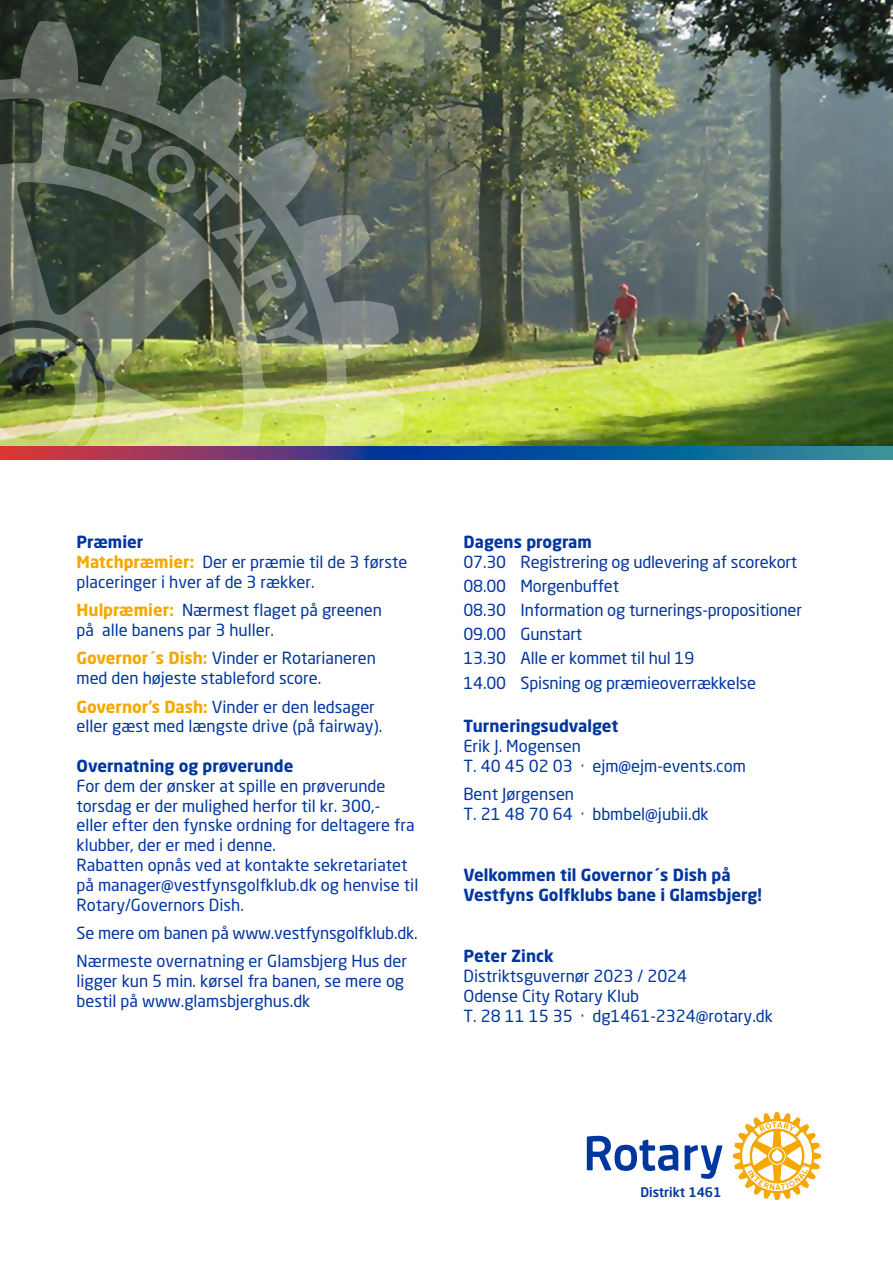
<style>
.page{position:relative;width:893px;height:1263px;background:#fff}
.page>*{position:absolute;margin:0;border:0;box-sizing:border-box;transform-origin:0 0}
.t1{font:16.5px/19.8px "Neo Sans Std";color:#0036a0}
.t2{font:700 16.5px/19.8px "Neo Sans Std";color:#0036a0}
.t3{font:500 13.05px "Neo Sans Std";color:#0036a0}
.s1{font-weight:700;color:#f6a800}
.s2{font-weight:700}
</style>
<div class="page">
<img style="left:0;top:0;width:893px;height:446px">
<svg style="left:587px;top:1136px;width:135px;height:43px"></svg>
<svg style="left:733px;top:1112px;width:88px;height:88px"></svg>
<img style="left:0;top:21px;width:404px;height:439px">
<svg style="left:0;top:446px;width:893px;height:13px;background:#424e85"></svg>
<p class="t2" style="left:77px;top:532px;width:68px">Præmier</p>
<p class="t1" style="left:77px;top:552px;width:332px"><span class="s1">Matchpræmier:</span> Der er præmie til de 3 første placeringer i hver af de 3 rækker.</p>
<p class="t1" style="left:77px;top:600px;width:307px"><span class="s1">Hulpræmier:</span> Nærmest flaget på greenen på alle banens par 3 huller.</p>
<p class="t1" style="left:77px;top:648px;width:301px"><span class="s1">Governor´s Dish:</span> Vinder er Rotarianeren med den højeste stableford score.</p>
<p class="t1" style="left:77px;top:696px;width:307px"><span class="s1">Governor’s Dash:</span> Vinder er den ledsager eller gæst med længste drive (på fairway).</p>
<p class="t2" style="left:77px;top:755px;width:218px">Overnatning og prøverunde</p>
<p class="t1" style="left:77px;top:775px;width:343px">For dem der ønsker at spille en prøverunde torsdag er der mulighed herfor til kr. 300,-<br>eller efter den fynske ordning for deltagere fra klubber, der er med i denne.<br>Rabatten opnås ved at kontakte sekretariatet på manager@vestfynsgolfklub.dk og henvise til Rotary/Governors Dish.</p>
<p class="t1" style="left:77px;top:923px;width:343px">Se mere om banen på www.vestfynsgolfklub.dk.</p>
<p class="t1" style="left:77px;top:951px;width:332px">Nærmeste overnatning er Glamsbjerg Hus der ligger kun 5 min. kørsel fra banen, se mere og bestil på www.glamsbjerghus.dk</p>
<p class="t2" style="left:463px;top:532px;width:130px">Dagens program</p>
<p class="t1" style="left:463px;top:552px;width:335px">07.30 Registrering og udlevering af scorekort</p>
<p class="t1" style="left:463px;top:576px;width:157px">08.00 Morgenbuffet</p>
<p class="t1" style="left:463px;top:600px;width:340px">08.30 Information og turnerings-propositioner</p>
<p class="t1" style="left:463px;top:624px;width:120px">09.00 Gunstart</p>
<p class="t1" style="left:463px;top:648px;width:232px">13.30 Alle er kommet til hul 19</p>
<p class="t1" style="left:463px;top:672px;width:294px">14.00 Spisning og præmieoverrækkelse</p>
<p class="t2" style="left:463px;top:716px;width:156px">Turneringsudvalget</p>
<p class="t1" style="left:463px;top:736px;width:284px">Erik J. Mogensen<br>T. 40 45 02 03 · ejm@ejm-events.com</p>
<p class="t1" style="left:463px;top:784px;width:247px">Bent Jørgensen<br>T. 21 48 70 64 · bbmbel@jubii.dk</p>
<p class="t2" style="left:463px;top:865px;width:300px">Velkommen til Governor´s Dish på<br>Vestfyns Golfklubs bane i Glamsbjerg!</p>
<p class="t1" style="left:463px;top:946px;width:225px"><span class="s2">Peter Zinck<br></span>Distriktsguvernør 2023 / 2024</p>
<p class="t1" style="left:463px;top:986px;width:177px">Odense City Rotary Klub</p>
<p class="t1" style="left:463px;top:1005px;width:311px">T. 28 11 15 35 · dg1461-2324@rotary.dk</p>
<p class="t3" style="left:640px;top:1184px;width:83px">Distrikt 1461</p>
</div>
